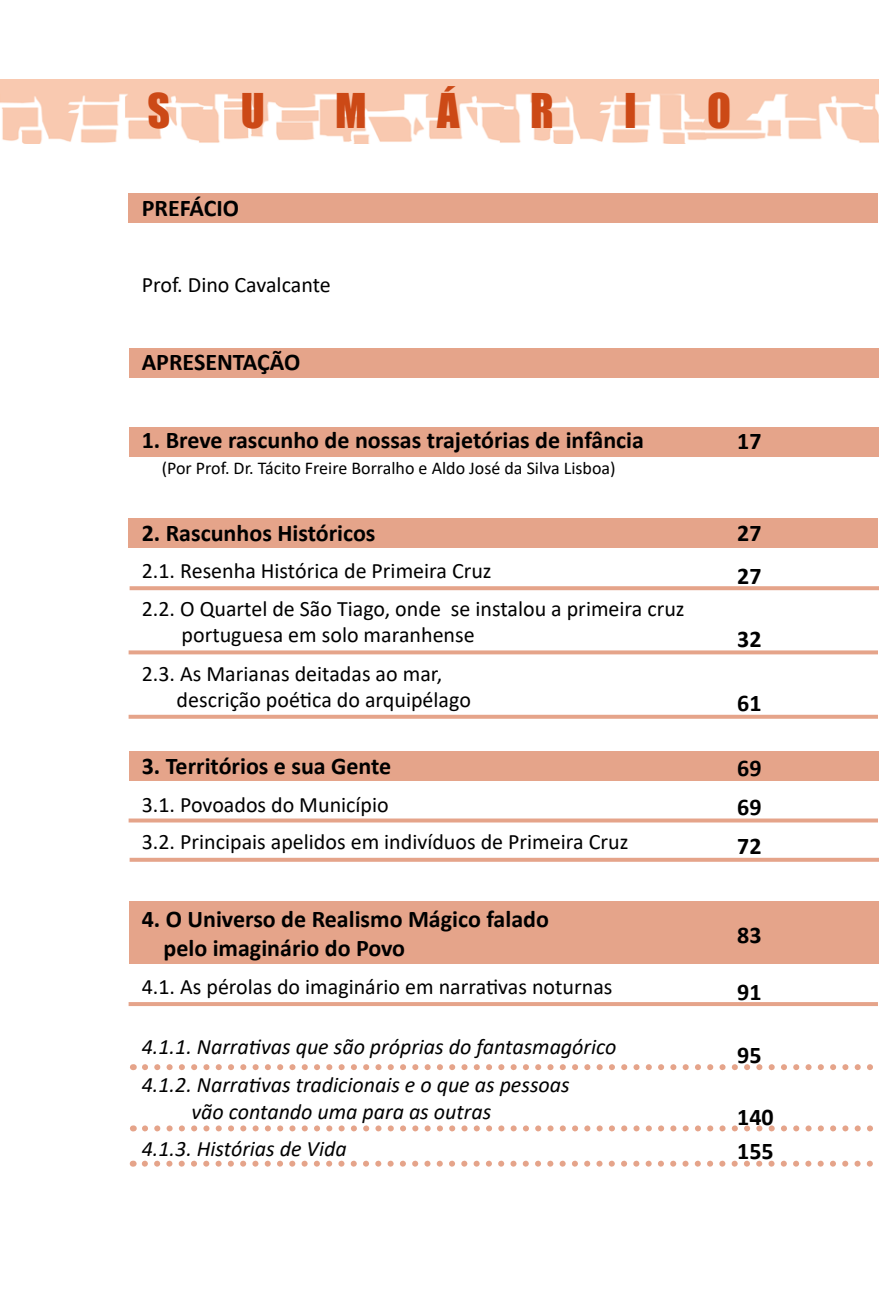
<style>
.page{position:relative;width:879px;height:1304px;background:#fff}
.page>*{position:absolute;margin:0;border:0;box-sizing:border-box;transform-origin:0 0}
.t1{font:44px "Impact";color:#cc4916}
.t2{font:700 24px/39px "Calibri";color:#000}
.t3{font:22px/37.8px "Calibri";color:#000}
.t4{font:italic 22px/37.8px "Calibri";color:#000}
.t5{font:18px "Calibri";color:#000}
</style>
<div class="page">
<div style="left:130px;top:901px;width:749px;height:63px;background:#e5a48a"></div>
<div style="left:130px;top:751px;width:749px;height:29px;background:#e5a48a"></div>
<div style="left:129px;top:519px;width:749px;height:29px;background:#e5a48a"></div>
<div style="left:130px;top:428px;width:749px;height:29px;background:#e5a48a"></div>
<div style="left:130px;top:349px;width:749px;height:29px;background:#e5a48a"></div>
<div style="left:129px;top:194px;width:749px;height:29px;background:#e5a48a"></div>
<img style="left:0;top:79px;width:879px;height:64px">
<svg style="left:130px;top:586px;width:749px;height:4px;background:#e6a890"></svg>
<svg style="left:129px;top:650px;width:749px;height:4px;background:#e7ad96"></svg>
<svg style="left:129px;top:715px;width:749px;height:4px;background:#e6a990"></svg>
<svg style="left:129px;top:818px;width:749px;height:4px;background:#e8af99"></svg>
<svg style="left:130px;top:858px;width:749px;height:4px;background:#e6a890"></svg>
<hr style="left:129px;top:1002px;width:749px;height:4px;background:#e5a48a">
<svg style="left:145px;top:1064px;width:728px;height:6px"></svg>
<svg style="left:145px;top:1125px;width:728px;height:6px"></svg>
<svg style="left:145px;top:1161px;width:728px;height:6px"></svg>
<h1 class="t1" style="left:148px;top:77px;width:24px">S</h1>
<h1 class="t1" style="left:241px;top:77px;width:26px">U</h1>
<h1 class="t1" style="left:335px;top:77px;width:33px">M</h1>
<h1 class="t1" style="left:437px;top:77px;width:24px">Á</h1>
<h1 class="t1" style="left:530px;top:77px;width:25px">R</h1>
<h1 class="t1" style="left:624px;top:77px;width:14px">I</h1>
<h1 class="t1" style="left:707px;top:77px;width:26px">O</h1>
<p class="t2" style="left:142px;top:189px;width:99px">PREFÁCIO</p>
<p class="t3" style="left:142px;top:265px;width:190px">Prof. Dino Cavalcante</p>
<p class="t2" style="left:142px;top:342px;width:160px">APRESENTAÇÃO</p>
<p class="t2" style="left:142px;top:420px;width:504px">1. Breve rascunho de nossas trajetórias de infância</p>
<p class="t5" style="left:162px;top:456px;width:455px">(Por Prof. Dr. Tácito Freire Borralho e Aldo José da Silva Lisboa)</p>
<p class="t2" style="left:142px;top:513px;width:235px">2. Rascunhos Históricos</p>
<p class="t3" style="left:142px;top:552px;width:544px">2.1. Resenha Histórica de Primeira Cruz<br>2.2. O Quartel de São Tiago, onde se instalou a primeira cruz</p>
<p class="t3" style="left:142px;top:615px;width:334px;line-height:38.4px;text-indent:40px">portuguesa em solo maranhense<br>2.3. As Marianas deitadas ao mar,</p>
<p class="t3" style="left:177px;top:681px;width:296px">descrição poética do arquipélago</p>
<p class="t2" style="left:142px;top:746px;width:251px">3. Territórios e sua Gente</p>
<p class="t3" style="left:142px;top:785px;width:488px">3.1. Povoados do Município<br>3.2. Principais apelidos em indivíduos de Primeira Cruz</p>
<p class="t2" style="left:163px;top:904px;width:387px;line-height:28.8px;text-indent:-22px">4. O Universo de Realismo Mágico falado pelo imaginário do Povo</p>
<p class="t3" style="left:142px;top:967px;width:472px">4.1. As pérolas do imaginário em narrativas noturnas</p>
<p class="t4" style="left:142px;top:1027px;width:476px">4.1.1. Narrativas que são próprias do fantasmagórico<br>4.1.2. Narrativas tradicionais e o que as pessoas</p>
<p class="t4" style="left:142px;top:1091px;width:351px;text-indent:50px">vão contando uma para as outras<br>4.1.3. Histórias de Vida</p>
<p class="t2" style="left:737px;top:421px;width:26px">17</p>
<p class="t2" style="left:737px;top:512px;width:26px;line-height:42.6px">27<br>27</p>
<p class="t2" style="left:737px;top:619px;width:26px">32</p>
<p class="t2" style="left:737px;top:683px;width:26px">61</p>
<p class="t2" style="left:737px;top:748px;width:26px;text-align:justify">69<br>69<br>72</p>
<p class="t2" style="left:737px;top:915px;width:26px">83</p>
<p class="t2" style="left:737px;top:972px;width:26px">91</p>
<p class="t2" style="left:737px;top:1035px;width:26px">95</p>
<p class="t2" style="left:737px;top:1100px;width:38px;line-height:34px">140<br>155</p>
</div>
